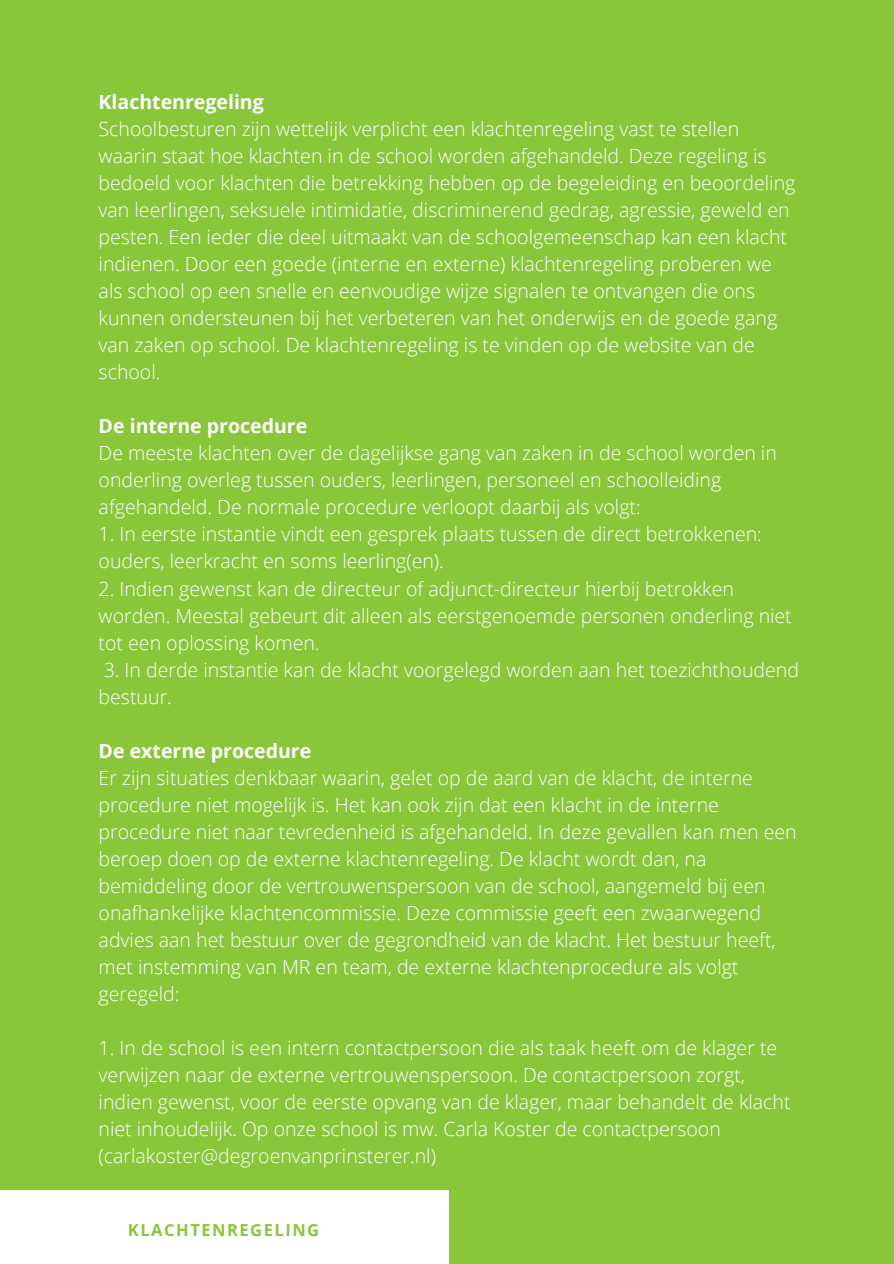
<style>
.page{position:relative;width:894px;height:1264px;background:#fff}
.page>*{position:absolute;margin:0;border:0;box-sizing:border-box;transform-origin:0 0}
.t1{font:300 19.5px/27px "Open Sans";color:#fff}
.t2{font:700 19.5px "Open Sans";color:#fff}
.t3{font:700 16.5px "Open Sans";letter-spacing:.09em;color:#8ac63a}
</style>
<div class="page">
<div style="left:0;top:0;width:893px;height:1263px;background:#8ac63a"></div>
<div style="left:0;top:1190px;width:448px;height:73px;background:#fff"></div>
<p class="t2" style="left:99px;top:88px;width:167px">Klachtenregeling</p>
<p class="t1" style="left:99px;top:115px;width:698px">Schoolbesturen zijn wettelijk verplicht een klachtenregeling vast te stellen waarin staat hoe klachten in de school worden afgehandeld. Deze regeling is bedoeld voor klachten die betrekking hebben op de begeleiding en beoordeling van leerlingen, seksuele intimidatie, discriminerend gedrag, agressie, geweld en pesten. Een ieder die deel uitmaakt van de schoolgemeenschap kan een klacht indienen. Door een goede (interne en externe) klachtenregeling proberen we als school op een snelle en eenvoudige wijze signalen te ontvangen die ons kunnen ondersteunen bij het verbeteren van het onderwijs en de goede gang van zaken op school. De klachtenregeling is te vinden op de website van de school.</p>
<p class="t2" style="left:99px;top:412px;width:210px">De interne procedure</p>
<p class="t1" style="left:99px;top:439px;width:679px">De meeste klachten over de dagelijkse gang van zaken in de school worden in onderling overleg tussen ouders, leerlingen, personeel en schoolleiding afgehandeld. De normale procedure verloopt daarbij als volgt:</p>
<p class="t1" style="left:99px;top:520px;width:664px">1. In eerste instantie vindt een gesprek plaats tussen de direct betrokkenen: ouders, leerkracht en soms leerling(en).</p>
<p class="t1" style="left:99px;top:574px;width:694px">2. Indien gewenst kan de directeur of adjunct-directeur hierbij betrokken worden. Meestal gebeurt dit alleen als eerstgenoemde personen onderling niet tot een oplossing komen.</p>
<p class="t1" style="left:99px;top:655px;width:701px">3. In derde instantie kan de klacht voorgelegd worden aan het toezichthoudend bestuur.</p>
<p class="t2" style="left:99px;top:737px;width:214px">De externe procedure</p>
<p class="t1" style="left:99px;top:763px;width:699px">Er zijn situaties denkbaar waarin, gelet op de aard van de klacht, de interne procedure niet mogelijk is. Het kan ook zijn dat een klacht in de interne procedure niet naar tevredenheid is afgehandeld. In deze gevallen kan men een beroep doen op de externe klachtenregeling. De klacht wordt dan, na bemiddeling door de vertrouwenspersoon van de school, aangemeld bij een onafhankelijke klachtencommissie. Deze commissie geeft een zwaarwegend advies aan het bestuur over de gegrondheid van de klacht. Het bestuur heeft, met instemming van MR en team, de externe klachtenprocedure als volgt geregeld:</p>
<p class="t1" style="left:99px;top:1034px;width:693px">1. In de school is een intern contactpersoon die als taak heeft om de klager te verwijzen naar de externe vertrouwenspersoon. De contactpersoon zorgt, indien gewenst, voor de eerste opvang van de klager, maar behandelt de klacht niet inhoudelijk. Op onze school is mw. Carla Koster de contactpersoon (carlakoster@degroenvanprinsterer.nl)</p>
<p class="t3" style="left:128px;top:1217px;width:193px">KLACHTENREGELING</p>
</div>
